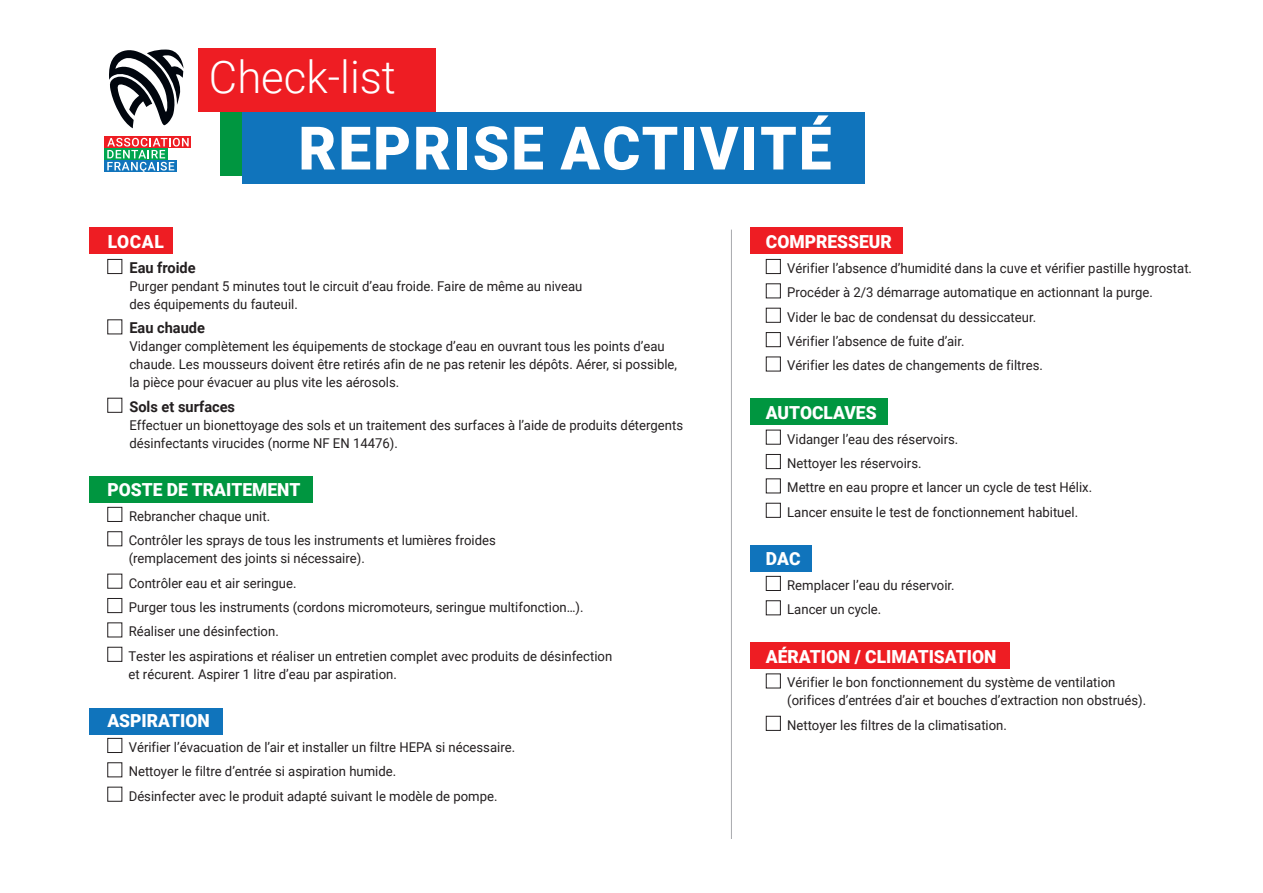
<style>
.page{position:relative;width:1263px;height:893px;background:#fff}
.page>*{position:absolute;margin:0;border:0;box-sizing:border-box;transform-origin:0 0}
.t1{font:900 60px "Roboto";letter-spacing:.035em;color:#fff}
.t2{font:300 45px "Roboto";color:#fff}
.t3{font:900 18px "Roboto";color:#fff}
.t4{font:700 15px "Roboto";color:#231f20}
.t5{font:13.5px/18px "Roboto";color:#231f20}
</style>
<div class="page">
<div style="left:89px;top:227px;width:84px;height:27px;background:#ee1d23"></div>
<div style="left:89px;top:476px;width:224px;height:27px;background:#009640"></div>
<div style="left:89px;top:708px;width:134px;height:27px;background:#1074bc"></div>
<div style="left:107px;top:259px;width:15px;height:15px;border:1px solid #231f20"></div>
<div style="left:107px;top:319px;width:15px;height:15px;border:1px solid #231f20"></div>
<div style="left:107px;top:398px;width:15px;height:15px;border:1px solid #231f20"></div>
<div style="left:107px;top:507px;width:15px;height:15px;border:1px solid #231f20"></div>
<div style="left:107px;top:531px;width:15px;height:15px;border:1px solid #231f20"></div>
<div style="left:107px;top:574px;width:15px;height:15px;border:1px solid #231f20"></div>
<div style="left:107px;top:598px;width:15px;height:15px;border:1px solid #231f20"></div>
<div style="left:107px;top:622px;width:15px;height:15px;border:1px solid #231f20"></div>
<div style="left:107px;top:647px;width:15px;height:15px;border:1px solid #231f20"></div>
<div style="left:107px;top:738px;width:15px;height:15px;border:1px solid #231f20"></div>
<div style="left:107px;top:762px;width:15px;height:15px;border:1px solid #231f20"></div>
<div style="left:107px;top:787px;width:15px;height:15px;border:1px solid #231f20"></div>
<div style="left:199px;top:48px;width:237px;height:64px;background:#ee1d23"></div>
<div style="left:220px;top:112px;width:22px;height:64px;background:#009640"></div>
<div style="left:242px;top:112px;width:622px;height:72px;background:#1074bc"></div>
<div style="left:104px;top:136px;width:87px;height:12px;background:#ee1d23"></div>
<div style="left:104px;top:148px;width:64px;height:12px;background:#00a54f"></div>
<div style="left:104px;top:160px;width:73px;height:12px;background:#1074bc"></div>
<svg style="left:107px;top:138px;width:82px;height:34px"></svg>
<svg style="left:109px;top:50px;width:75px;height:78px"></svg>
<hr style="left:731px;top:230px;width:1px;height:609px;background:#a8a9ad">
<div style="left:750px;top:227px;width:153px;height:27px;background:#ee1d23"></div>
<div style="left:750px;top:398px;width:138px;height:27px;background:#009640"></div>
<div style="left:750px;top:545px;width:62px;height:27px;background:#1074bc"></div>
<div style="left:750px;top:642px;width:260px;height:27px;background:#ee1d23"></div>
<div style="left:766px;top:259px;width:15px;height:15px;border:1px solid #231f20"></div>
<div style="left:766px;top:283px;width:15px;height:15px;border:1px solid #231f20"></div>
<div style="left:766px;top:308px;width:15px;height:15px;border:1px solid #231f20"></div>
<div style="left:766px;top:332px;width:15px;height:15px;border:1px solid #231f20"></div>
<div style="left:766px;top:357px;width:15px;height:14px;border:1px solid #231f20"></div>
<div style="left:766px;top:430px;width:15px;height:15px;border:1px solid #231f20"></div>
<div style="left:766px;top:454px;width:15px;height:15px;border:1px solid #231f20"></div>
<div style="left:766px;top:478px;width:15px;height:15px;border:1px solid #231f20"></div>
<div style="left:766px;top:503px;width:15px;height:15px;border:1px solid #231f20"></div>
<div style="left:766px;top:576px;width:15px;height:15px;border:1px solid #231f20"></div>
<div style="left:766px;top:600px;width:15px;height:15px;border:1px solid #231f20"></div>
<div style="left:766px;top:673px;width:15px;height:15px;border:1px solid #231f20"></div>
<div style="left:766px;top:716px;width:15px;height:15px;border:1px solid #231f20"></div>
<p class="t2" style="left:209px;top:46px;width:189px">Check-list</p>
<p class="t1" style="left:298px;top:106px;width:534px">REPRISE ACTIVITÉ</p>
<p class="t3" style="left:108px;top:229px;width:58px">LOCAL</p>
<p class="t4" style="left:129px;top:257px;width:68px">Eau froide</p>
<p class="t5" style="left:129px;top:277px;width:454px">Purger pendant 5 minutes tout le circuit d’eau froide. Faire de même au niveau des équipements du fauteuil.</p>
<p class="t4" style="left:129px;top:317px;width:77px">Eau chaude</p>
<p class="t5" style="left:129px;top:337px;width:549px">Vidanger complètement les équipements de stockage d’eau en ouvrant tous les points d’eau chaude. Les mousseurs doivent être retirés afin de ne pas retenir les dépôts. Aérer, si possible, la pièce pour évacuer au plus vite les aérosols.</p>
<p class="t4" style="left:129px;top:396px;width:107px">Sols et surfaces</p>
<p class="t5" style="left:129px;top:415px;width:555px">Effectuer un bionettoyage des sols et un traitement des surfaces à l’aide de produits détergents désinfectants virucides (norme NF EN 14476).</p>
<p class="t3" style="left:107px;top:477px;width:195px">POSTE DE TRAITEMENT</p>
<p class="t5" style="left:129px;top:506px;width:143px">Rebrancher chaque unit.</p>
<p class="t5" style="left:129px;top:531px;width:369px">Contrôler les sprays de tous les instruments et lumières froides (remplacement des joints si nécessaire).</p>
<p class="t5" style="left:129px;top:573px;width:169px">Contrôler eau et air seringue.</p>
<p class="t5" style="left:129px;top:598px;width:456px">Purger tous les instruments (cordons micromoteurs, seringue multifonction…).</p>
<p class="t5" style="left:129px;top:622px;width:152px">Réaliser une désinfection.</p>
<p class="t5" style="left:128px;top:646px;width:485px">Tester les aspirations et réaliser un entretien complet avec produits de désinfection et récurent. Aspirer 1 litre d’eau par aspiration.</p>
<p class="t3" style="left:107px;top:708px;width:104px">ASPIRATION</p>
<p class="t5" style="left:129px;top:737px;width:388px">Vérifier l’évacuation de l’air et installer un filtre HEPA si nécessaire.</p>
<p class="t5" style="left:129px;top:762px;width:269px">Nettoyer le filtre d’entrée si aspiration humide.</p>
<p class="t5" style="left:129px;top:786px;width:370px">Désinfecter avec le produit adapté suivant le modèle de pompe.</p>
<p class="t3" style="left:766px;top:229px;width:128px">COMPRESSEUR</p>
<p class="t5" style="left:787px;top:259px;width:406px">Vérifier l’absence d’humidité dans la cuve et vérifier pastille hygrostat.</p>
<p class="t5" style="left:787px;top:283px;width:367px">Procéder à 2/3 démarrage automatique en actionnant la purge.</p>
<p class="t5" style="left:787px;top:307px;width:250px">Vider le bac de condensat du dessiccateur.</p>
<p class="t5" style="left:787px;top:332px;width:179px">Vérifier l’absence de fuite d’air.</p>
<p class="t5" style="left:787px;top:356px;width:257px">Vérifier les dates de changements de filtres.</p>
<p class="t3" style="left:766px;top:400px;width:112px">AUTOCLAVES</p>
<p class="t5" style="left:787px;top:429px;width:173px">Vidanger l’eau des réservoirs.</p>
<p class="t5" style="left:787px;top:454px;width:136px">Nettoyer les réservoirs.</p>
<p class="t5" style="left:787px;top:478px;width:306px">Mettre en eau propre et lancer un cycle de test Hélix.</p>
<p class="t5" style="left:787px;top:502px;width:292px">Lancer ensuite le test de fonctionnement habituel.</p>
<p class="t3" style="left:766px;top:546px;width:36px">DAC</p>
<p class="t5" style="left:787px;top:575px;width:169px">Remplacer l’eau du réservoir.</p>
<p class="t5" style="left:787px;top:600px;width:96px">Lancer un cycle.</p>
<p class="t3" style="left:766px;top:644px;width:232px">AÉRATION / CLIMATISATION</p>
<p class="t5" style="left:787px;top:673px;width:360px">Vérifier le bon fonctionnement du système de ventilation (orifices d’entrées d’air et bouches d’extraction non obstrués).</p>
<p class="t5" style="left:787px;top:715px;width:221px">Nettoyer les filtres de la climatisation.</p>
</div>
